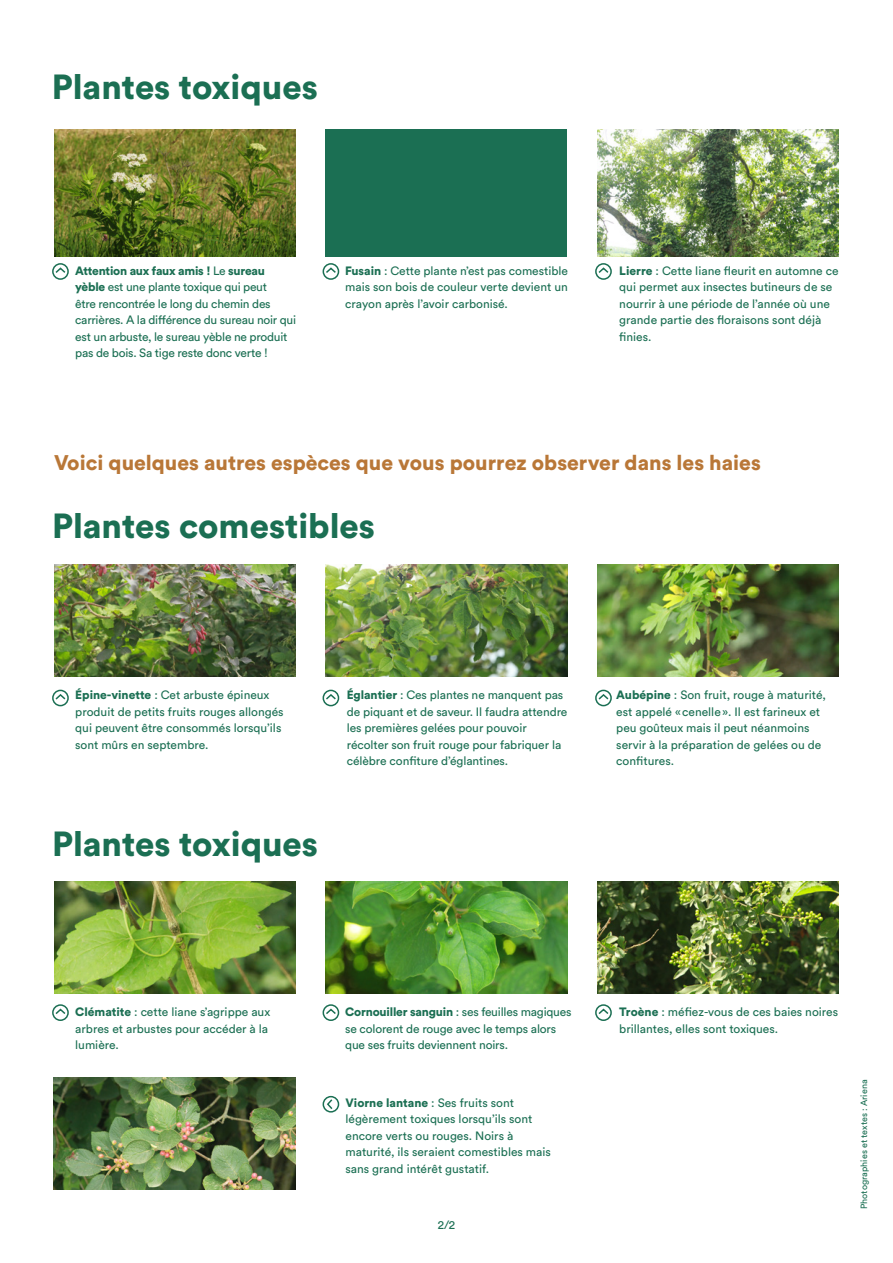
<style>
.page{position:relative;width:893px;height:1263px;background:#fff}
.page>*{position:absolute;margin:0;border:0;box-sizing:border-box;transform-origin:0 0}
.t1{font:900 34.5px "Circular Std";color:#1b6f53}
.t2{font:900 21px "Circular Std";color:#b97737}
.t3{font:12px/16.5px "Circular Std";letter-spacing:-.005em;color:#1b6f53}
.t4{font:9px "Circular Std";color:#1b6f53}
.s1{font-weight:900}
</style>
<div class="page">
<img style="left:54px;top:129px;width:242px;height:128px">
<div style="left:325px;top:129px;width:242px;height:128px;background:#1b6f53"></div>
<img style="left:597px;top:129px;width:242px;height:128px">
<img style="left:54px;top:564px;width:242px;height:112px">
<img style="left:54px;top:881px;width:242px;height:112px">
<img style="left:325px;top:565px;width:242px;height:112px">
<img style="left:325px;top:881px;width:242px;height:112px">
<img style="left:597px;top:565px;width:242px;height:112px">
<img style="left:597px;top:881px;width:242px;height:112px">
<img style="left:54px;top:1078px;width:242px;height:112px">
<svg style="left:55px;top:266px;width:11px;height:7px"></svg>
<div style="left:52px;top:263px;width:17px;height:17px;border:2px solid #1b6f53;border-radius:50%"></div>
<svg style="left:55px;top:693px;width:11px;height:7px"></svg>
<div style="left:52px;top:690px;width:17px;height:16px;border:2px solid #1b6f53;border-radius:50%"></div>
<svg style="left:55px;top:1007px;width:11px;height:7px"></svg>
<div style="left:52px;top:1004px;width:17px;height:17px;border:2px solid #1b6f53;border-radius:50%"></div>
<svg style="left:324px;top:266px;width:12px;height:7px"></svg>
<div style="left:323px;top:263px;width:16px;height:17px;border:2px solid #1b6f53;border-radius:50%"></div>
<svg style="left:326px;top:693px;width:10px;height:7px"></svg>
<div style="left:323px;top:690px;width:16px;height:16px;border:2px solid #1b6f53;border-radius:50%"></div>
<svg style="left:324px;top:1007px;width:12px;height:7px"></svg>
<div style="left:323px;top:1004px;width:16px;height:17px;border:2px solid #1b6f53;border-radius:50%"></div>
<svg style="left:326px;top:1099px;width:7px;height:10px"></svg>
<div style="left:323px;top:1096px;width:16px;height:16px;border:2px solid #1b6f53;border-radius:50%"></div>
<svg style="left:598px;top:266px;width:11px;height:7px"></svg>
<div style="left:595px;top:263px;width:17px;height:17px;border:2px solid #1b6f53;border-radius:50%"></div>
<svg style="left:598px;top:693px;width:11px;height:7px"></svg>
<div style="left:595px;top:690px;width:17px;height:16px;border:2px solid #1b6f53;border-radius:50%"></div>
<svg style="left:598px;top:1007px;width:11px;height:7px"></svg>
<div style="left:595px;top:1004px;width:17px;height:17px;border:2px solid #1b6f53;border-radius:50%"></div>
<p class="t1" style="left:52px;top:64px;width:267px">Plantes toxiques</p>
<p class="t3" style="left:75px;top:262px;width:222px"><span class="s1">Attention aux faux amis !</span> Le <span class="s1">sureau yèble</span> est une plante toxique qui peut<br>être rencontrée le long du chemin des carrières. A la différence du sureau noir qui est un arbuste, le sureau yèble ne produit pas de bois. Sa tige reste donc verte !</p>
<p class="t3" style="left:345px;top:262px;width:224px;text-align:justify"><span class="s1">Fusain</span> : Cette plante n’est pas comestible mais son bois de couleur verte devient un crayon après l’avoir carbonisé.</p>
<p class="t3" style="left:619px;top:262px;width:221px"><span class="s1">Lierre</span> : Cette liane fleurit en automne ce qui permet aux insectes butineurs de se nourrir à une période de l’année où une grande partie des floraisons sont déjà finies.</p>
<p class="t2" style="left:54px;top:448px;width:708px">Voici quelques autres espèces que vous pourrez observer dans les haies</p>
<p class="t1" style="left:52px;top:503px;width:324px">Plantes comestibles</p>
<p class="t3" style="left:75px;top:687px;width:210px"><span class="s1">Épine-vinette</span> : Cet arbuste épineux produit de petits fruits rouges allongés qui peuvent être consommés lorsqu’ils sont mûrs en septembre.</p>
<p class="t3" style="left:347px;top:687px;width:222px"><span class="s1">Églantier</span> : Ces plantes ne manquent pas de piquant et de saveur. Il faudra attendre les premières gelées pour pouvoir récolter son fruit rouge pour fabriquer la célèbre confiture d’églantines.</p>
<p class="t3" style="left:616px;top:687px;width:211px"><span class="s1">Aubépine</span> : Son fruit, rouge à maturité, est appelé «cenelle». Il est farineux et peu goûteux mais il peut néanmoins servir à la préparation de gelées ou de confitures.</p>
<p class="t1" style="left:52px;top:821px;width:267px">Plantes toxiques</p>
<p class="t3" style="left:75px;top:1003px;width:196px"><span class="s1">Clématite</span> : cette liane s’agrippe aux arbres et arbustes pour accéder à la lumière.</p>
<p class="t3" style="left:345px;top:1003px;width:228px"><span class="s1">Cornouiller sanguin</span> : ses feuilles magiques se colorent de rouge avec le temps alors que ses fruits deviennent noirs.</p>
<p class="t3" style="left:619px;top:1003px;width:220px"><span class="s1">Troène</span> : méfiez-vous de ces baies noires brillantes, elles sont toxiques.</p>
<p class="t3" style="left:345px;top:1094px;width:207px"><span class="s1">Viorne lantane</span> : Ses fruits sont légèrement toxiques lorsqu’ils sont encore verts ou rouges. Noirs à maturité, ils seraient comestibles mais sans grand intérêt gustatif.</p>
<p class="t3" style="left:438px;top:1216px;width:19px">2/2</p>
<p class="t4" style="left:859px;top:1209px;width:131px;rotate:-90deg">Photographies et textes : Ariena</p>
</div>
